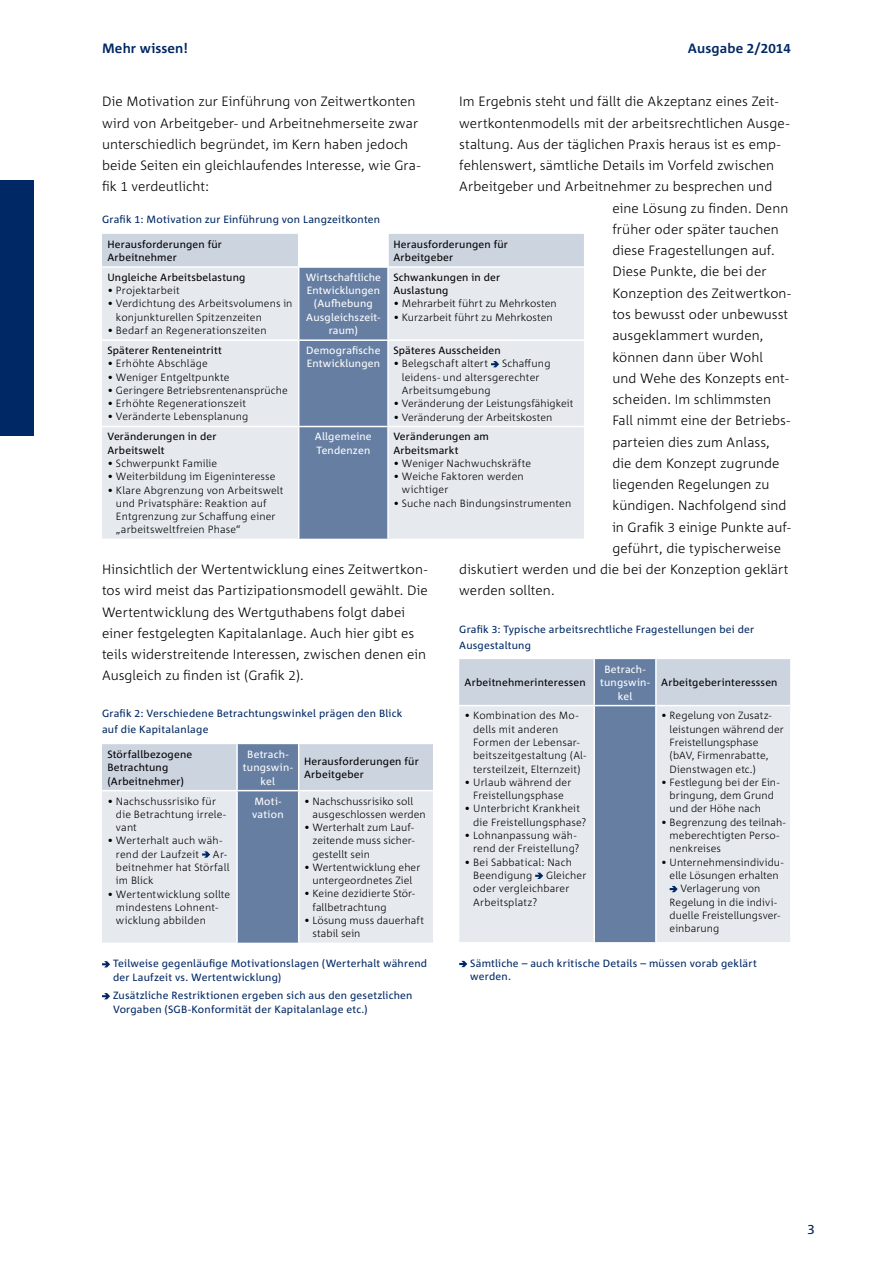
<style>
.page{position:relative;width:893px;height:1263px;background:#fff}
.page>*{position:absolute;margin:0;border:0;box-sizing:border-box;transform-origin:0 0}
.t1{font:300 13.5px/21.3px "Corpid";letter-spacing:.005em;color:#000}
.t2{font:700 13.5px "Corpid";letter-spacing:.01em;color:#002864}
.t3{font:13.5px "Corpid";color:#002864}
.t4{font:300 10.5px/13.4px "Corpid";letter-spacing:.01em;color:#000}
.t5{font:10.5px/13.4px "Corpid";letter-spacing:.02em;color:#002864}
.t6{font:10.5px/13.4px "Corpid";letter-spacing:.02em;color:#000}
.t7{font:10.5px/13.4px "Corpid";letter-spacing:.015em;color:#fff;text-align:center}
</style>
<div class="page">
<div style="left:0;top:181px;width:34px;height:255px;background:#002864"></div>
<svg style="left:102px;top:961px;width:8px;height:6px"></svg>
<svg style="left:102px;top:993px;width:8px;height:6px"></svg>
<svg style="left:459px;top:961px;width:8px;height:6px"></svg>
<svg style="left:102px;top:234px;width:482px;height:305px;background:#d0d7e1"></svg>
<svg style="left:102px;top:744px;width:331px;height:199px;background:#cad2de"></svg>
<svg style="left:459px;top:659px;width:332px;height:284px;background:#ccd4df"></svg>
<p class="t2" style="left:102px;top:40px;width:87px">Mehr wissen!</p>
<p class="t2" style="left:688px;top:40px;width:104px">Ausgabe 2/2014</p>
<p class="t1" style="left:102px;top:91px;width:320px">Die Motivation zur Einführung von Zeitwertkonten wird von Arbeitgeber- und Arbeitnehmerseite zwar unterschiedlich begründet, im Kern haben jedoch beide Seiten ein gleichlaufendes Interesse, wie Gra&shy;fik 1 verdeutlicht:</p>
<p class="t1" style="left:459px;top:91px;width:321px">Im Ergebnis steht und fällt die Akzeptanz eines Zeit-</p>
<p class="t1" style="left:459px;top:112px;width:332px">wertkontenmodells mit der arbeitsrechtlichen Ausge-</p>
<p class="t1" style="left:459px;top:133px;width:323px">staltung. Aus der täglichen Praxis heraus ist es emp-</p>
<p class="t1" style="left:459px;top:155px;width:316px">fehlenswert, sämtliche Details im Vorfeld zwischen</p>
<p class="t1" style="left:459px;top:176px;width:315px">Arbeitgeber und Arbeitnehmer zu besprechen und</p>
<p class="t1" style="left:612px;top:197px;width:178px">eine Lösung zu finden. Denn</p>
<p class="t1" style="left:612px;top:218px;width:168px">früher oder später tauchen</p>
<p class="t1" style="left:612px;top:240px;width:164px">diese Fragestellungen auf.</p>
<p class="t1" style="left:612px;top:261px;width:156px">Diese Punkte, die bei der</p>
<p class="t1" style="left:612px;top:282px;width:180px">Konzeption des Zeitwertkon-</p>
<p class="t1" style="left:612px;top:303px;width:177px">tos bewusst oder unbewusst</p>
<p class="t1" style="left:612px;top:325px;width:153px">ausgeklammert wurden,</p>
<p class="t1" style="left:612px;top:346px;width:152px">können dann über Wohl</p>
<p class="t1" style="left:612px;top:367px;width:178px">und Wehe des Konzepts ent-</p>
<p class="t1" style="left:612px;top:389px;width:160px">scheiden. Im schlimmsten</p>
<p class="t1" style="left:612px;top:410px;width:179px">Fall nimmt eine der Betriebs-</p>
<p class="t1" style="left:612px;top:431px;width:159px">parteien dies zum Anlass,</p>
<p class="t1" style="left:612px;top:452px;width:169px">die dem Konzept zugrunde</p>
<p class="t1" style="left:612px;top:474px;width:159px">liegenden Regelungen zu</p>
<p class="t1" style="left:612px;top:495px;width:176px">kündigen. Nachfolgend sind</p>
<p class="t1" style="left:612px;top:516px;width:180px">in Grafik 3 einige Punkte auf-</p>
<p class="t1" style="left:612px;top:537px;width:170px">geführt, die typischerweise</p>
<p class="t1" style="left:459px;top:559px;width:331px">diskutiert werden und die bei der Konzeption geklärt</p>
<p class="t1" style="left:459px;top:580px;width:97px">werden sollten.</p>
<p class="t5" style="left:102px;top:213px;width:280px">Grafik 1: Motivation zur Einführung von Langzeitkonten</p>
<p class="t6" style="left:107px;top:237px;width:116px">Herausforderungen für<br>Arbeitnehmer</p>
<p class="t6" style="left:393px;top:237px;width:116px">Herausforderungen für<br>Arbeitgeber</p>
<p class="t6" style="left:107px;top:270px;width:140px">Ungleiche Arbeitsbelastung</p>
<p class="t4" style="left:107px;top:284px;width:74px">• Projektarbeit</p>
<p class="t4" style="left:116px;top:297px;width:178px;text-indent:-9px">• Verdichtung des Arbeitsvolumens in konjunkturellen Spitzenzeiten</p>
<p class="t4" style="left:107px;top:324px;width:161px">• Bedarf an Regenerationszeiten</p>
<p class="t7" style="left:306px;top:270px;width:77px">Wirtschaftliche<br>Entwicklungen (Aufhebung<br>Ausgleichszeit&shy;raum)</p>
<p class="t6" style="left:393px;top:270px;width:108px">Schwankungen in der<br>Auslastung</p>
<p class="t4" style="left:393px;top:297px;width:165px">• Mehrarbeit führt zu Mehrkosten</p>
<p class="t4" style="left:393px;top:310px;width:161px">• Kurzarbeit führt zu Mehrkosten</p>
<p class="t7" style="left:306px;top:343px;width:76px;text-align:left">Demografische<br>Entwicklungen</p>
<p class="t6" style="left:393px;top:343px;width:109px">Späteres Ausscheiden</p>
<p class="t6" style="left:107px;top:343px;width:116px">Späterer Renteneintritt</p>
<p class="t4" style="left:107px;top:357px;width:102px">• Erhöhte Abschläge</p>
<p class="t4" style="left:107px;top:370px;width:124px">• Weniger Entgeltpunkte</p>
<p class="t4" style="left:107px;top:383px;width:182px">• Geringere Betriebsrentenansprüche</p>
<p class="t4" style="left:107px;top:397px;width:140px">• Erhöhte Regenerationszeit</p>
<p class="t4" style="left:107px;top:410px;width:142px">• Veränderte Lebensplanung</p>
<p class="t4" style="left:393px;top:357px;width:96px">• Belegschaft altert</p>
<p class="t4" style="left:402px;top:357px;width:150px;text-indent:100px">Schaffung leidens- und altersgerechter<br>Arbeitsumgebung</p>
<p class="t4" style="left:393px;top:397px;width:182px">• Veränderung der Leistungsfähigkeit</p>
<p class="t4" style="left:393px;top:410px;width:161px">• Veränderung der Arbeitskosten</p>
<p class="t7" style="left:315px;top:430px;width:58px;text-align:left">Allgemeine<br>Tendenzen</p>
<p class="t6" style="left:393px;top:430px;width:97px">Veränderungen am<br>Arbeitsmarkt</p>
<p class="t4" style="left:393px;top:456px;width:139px">• Weniger Nachwuchskräfte</p>
<p class="t4" style="left:402px;top:470px;width:123px;text-indent:-9px">• Weiche Faktoren werden wichtiger</p>
<p class="t4" style="left:393px;top:496px;width:179px">• Suche nach Bindungsinstrumenten</p>
<p class="t6" style="left:107px;top:430px;width:111px">Veränderungen in der<br>Arbeitswelt</p>
<p class="t4" style="left:107px;top:456px;width:111px">• Schwerpunkt Familie</p>
<p class="t4" style="left:107px;top:470px;width:170px">• Weiterbildung im Eigeninteresse</p>
<p class="t4" style="left:116px;top:483px;width:169px;text-indent:-9px">• Klare Abgrenzung von Arbeitswelt und Privatsphäre: Reaktion auf<br>Entgrenzung zur Schaffung einer „arbeitsweltfreien Phase“</p>
<p class="t1" style="left:102px;top:559px;width:327px">Hinsichtlich der Wertentwicklung eines Zeitwertkon&shy;tos wird meist das Partizipationsmodell gewählt. Die Wertentwicklung des Wertguthabens folgt dabei einer festgelegten Kapitalanlage. Auch hier gibt es teils widerstreitende Interessen, zwischen denen ein Ausgleich zu finden ist (Grafik 2).</p>
<p class="t5" style="left:459px;top:621px;width:297px;line-height:15.9px">Grafik 3: Typische arbeitsrechtliche Fragestellungen bei der<br>Ausgestaltung</p>
<p class="t7" style="left:600px;top:662px;width:51px">Betrach&shy;tungswin&shy;kel</p>
<p class="t6" style="left:465px;top:676px;width:123px">Arbeitnehmerinteressen</p>
<p class="t6" style="left:661px;top:676px;width:118px">Arbeitgeberinteresssen</p>
<p class="t5" style="left:102px;top:706px;width:302px;line-height:15.9px">Grafik 2: Verschiedene Betrachtungswinkel prägen den Blick auf die Kapitalanlage</p>
<p class="t6" style="left:107px;top:747px;width:86px">Störfallbezogene<br>Betrachtung (Arbeitnehmer)</p>
<p class="t7" style="left:243px;top:747px;width:51px">Betrach&shy;tungswin&shy;kel</p>
<p class="t6" style="left:304px;top:754px;width:116px">Herausforderungen für<br>Arbeitgeber</p>
<p class="t4" style="left:116px;top:794px;width:112px;text-indent:-9px">• Nachschussrisiko für die Betrachtung irrele&shy;vant</p>
<p class="t4" style="left:116px;top:834px;width:108px;text-indent:-9px">• Werterhalt auch wäh&shy;rend der Laufzeit</p>
<p class="t7" style="left:252px;top:794px;width:33px;text-align:left">Moti&shy;vation</p>
<p class="t4" style="left:312px;top:794px;width:115px;text-indent:-8px">• Nachschussrisiko soll ausgeschlossen werden</p>
<p class="t4" style="left:312px;top:821px;width:104px;text-align:justify;text-indent:-8px">• Werterhalt zum Lauf&shy;zeitende muss sicher&shy;gestellt sein</p>
<p class="t4" style="left:304px;top:860px;width:118px;text-align:center">• Wertentwicklung eher untergeordnetes Ziel</p>
<p class="t4" style="left:312px;top:887px;width:104px;text-indent:-8px">• Keine dezidierte Stör&shy;fallbetrachtung</p>
<p class="t4" style="left:312px;top:914px;width:113px;text-indent:-8px">• Lösung muss dauerhaft stabil sein</p>
<p class="t4" style="left:116px;top:847px;width:115px;text-indent:97px">Ar&shy;beitnehmer hat Störfall im Blick</p>
<p class="t4" style="left:116px;top:887px;width:116px;text-indent:-9px">• Wertentwicklung sollte mindestens Lohnent&shy;wicklung abbilden</p>
<p class="t5" style="left:113px;top:957px;width:316px">Teilweise gegenläufige Motivationslagen (Werterhalt während der Laufzeit vs. Wertentwicklung)</p>
<p class="t5" style="left:113px;top:989px;width:301px">Zusätzliche Restriktionen ergeben sich aus den gesetzlichen<br>Vorgaben (SGB-Konformität der Kapitalanlage etc.)</p>
<p class="t4" style="left:473px;top:709px;width:115px;text-indent:-9px">• Kombination des Mo&shy;dells mit anderen<br>Formen der Lebensar&shy;beitszeitgestaltung (Al&shy;tersteilzeit, Elternzeit)</p>
<p class="t4" style="left:465px;top:775px;width:108px;text-align:center">• Urlaub während der<br>Freistellungsphase</p>
<p class="t4" style="left:473px;top:802px;width:115px;text-indent:-9px">• Unterbricht Krankheit die Freistellungsphase?</p>
<p class="t4" style="left:465px;top:828px;width:116px;text-align:right">• Lohnanpassung wäh&shy;rend der Freistellung?</p>
<p class="t4" style="left:473px;top:855px;width:100px;text-indent:-9px">• Bei Sabbatical: Nach<br>Beendigung</p>
<p class="t4" style="left:473px;top:868px;width:115px;text-indent:73px">Gleicher oder vergleichbarer<br>Arbeitsplatz?</p>
<p class="t4" style="left:670px;top:709px;width:116px;text-indent:-8px">• Regelung von Zusatz&shy;leistungen während der<br>Freistellungsphase (bAV, Firmenrabatte,<br>Dienstwagen etc.)</p>
<p class="t4" style="left:670px;top:775px;width:111px;text-indent:-8px">• Festlegung bei der Ein&shy;bringung, dem Grund und der Höhe nach</p>
<p class="t4" style="left:670px;top:815px;width:117px;text-indent:-8px">• Begrenzung des teilnah&shy;meberechtigten Perso&shy;nenkreises</p>
<p class="t4" style="left:661px;top:855px;width:124px">• Unternehmensindividu-</p>
<p class="t4" style="left:670px;top:868px;width:111px">elle Lösungen erhalten</p>
<p class="t4" style="left:680px;top:882px;width:82px">Verlagerung von</p>
<p class="t4" style="left:670px;top:895px;width:109px">Regelung in die indivi-</p>
<p class="t4" style="left:670px;top:908px;width:112px">duelle Freistellungsver-</p>
<p class="t4" style="left:670px;top:922px;width:51px">einbarung</p>
<p class="t5" style="left:470px;top:957px;width:288px">Sämtliche – auch kritische Details – müssen vorab geklärt werden.</p>
<p class="t3" style="left:807px;top:1221px;width:9px">3</p>
</div>
